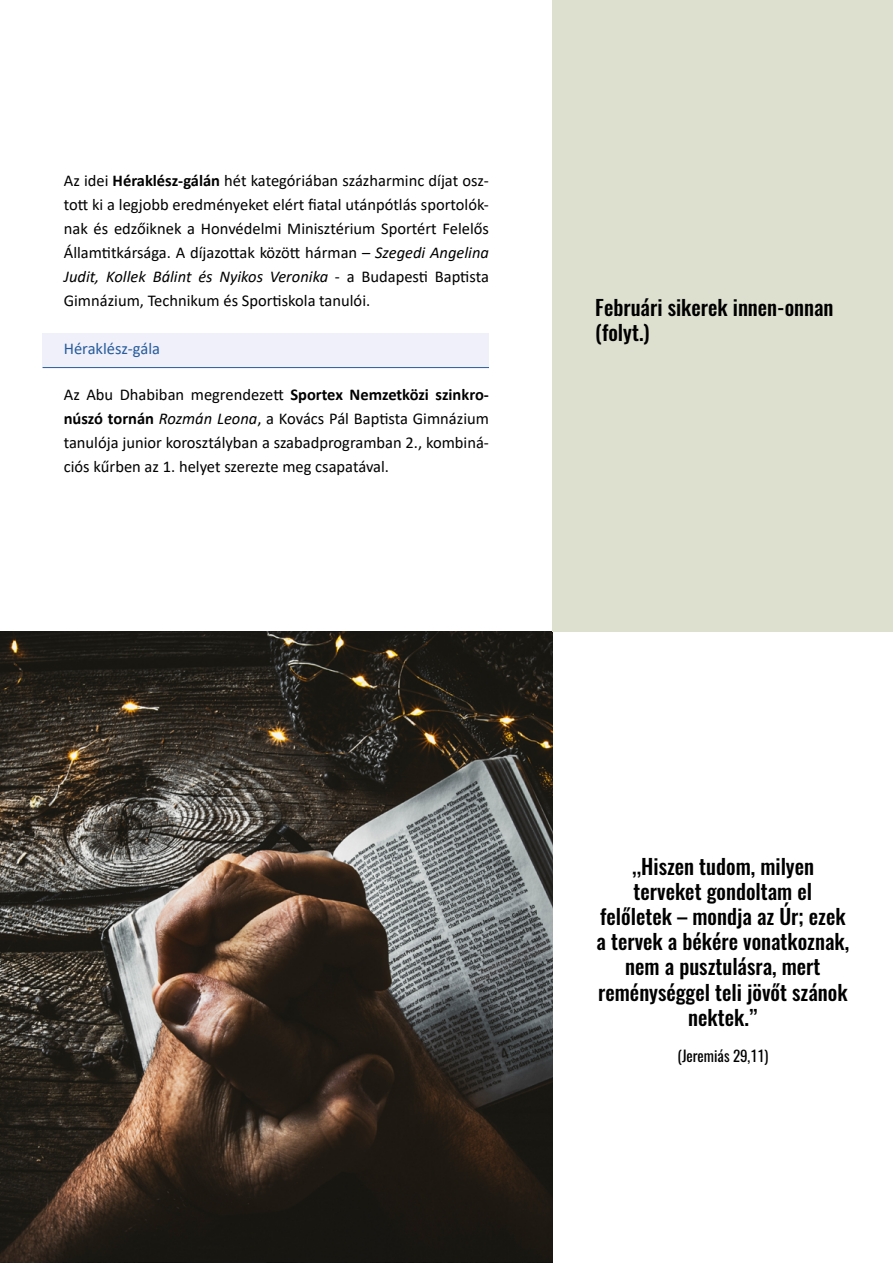
<style>
.page{position:relative;width:893px;height:1263px;background:#fff}
.page>*{position:absolute;margin:0;border:0;box-sizing:border-box;transform-origin:0 0}
.t1{font:500 21px/25.2px "Oswald";color:#000;text-align:center}
.t2{font:16.5px/24px "Calibri";color:#000;text-align:justify}
.t3{font:16.5px "Calibri";color:#275b9b}
.t4{font:15px "Oswald";color:#000}
.s1{font-weight:700}
.s2{font-style:italic}
</style>
<div class="page">
<img style="left:0;top:631px;width:553px;height:632px">
<div style="left:43px;top:334px;width:446px;height:33px;background:#eff0f9"></div>
<hr style="left:43px;top:367px;width:446px;height:1px;background:#275b9b">
<div style="left:553px;top:0;width:340px;height:631px;background:#dddfcf"></div>
<p class="t2" style="left:64px;top:169px;width:427px">Az idei <span class="s1">Héraklész-gálán</span> hét kategóriában százharminc díjat osz&shy;tott ki a legjobb eredményeket elért fiatal utánpótlás sportolók&shy;nak és edzőiknek a Honvédelmi Minisztérium Sportért Felelős Államtitkársága. A díjazottak között hárman – <span class="s2">Szegedi Angelina Judit, Kollek Bálint és Nyikos Veronika</span> - a Budapesti Baptista Gimnázium, Technikum és Sportiskola tanulói.</p>
<p class="t3" style="left:64px;top:338px;width:98px">Héraklész-gála</p>
<p class="t2" style="left:64px;top:382px;width:427px">Az Abu Dhabiban megrendezett <span class="s1">Sportex Nemzetközi szinkro&shy;núszó tornán</span> <span class="s2">Rozmán Leona</span>, a Kovács Pál Baptista Gimnázium tanulója junior korosztályban a szabadprogramban 2., kombiná&shy;ciós kűrben az 1. helyet szerezte meg csapatával.</p>
<p class="t1" style="left:595px;top:296px;width:240px;text-align:left">Februári sikerek innen-onnan (folyt.)</p>
<p class="t1" style="left:597px;top:855px;width:254px">‚‚Hiszen tudom, milyen terveket gondoltam el felőletek – mondja az Úr; ezek a tervek a békére vonatkoznak, nem a pusztulásra, mert reménységgel teli jövőt szánok nektek.”</p>
<p class="t4" style="left:677px;top:1042px;width:92px">(Jeremiás 29,11)</p>
</div>
